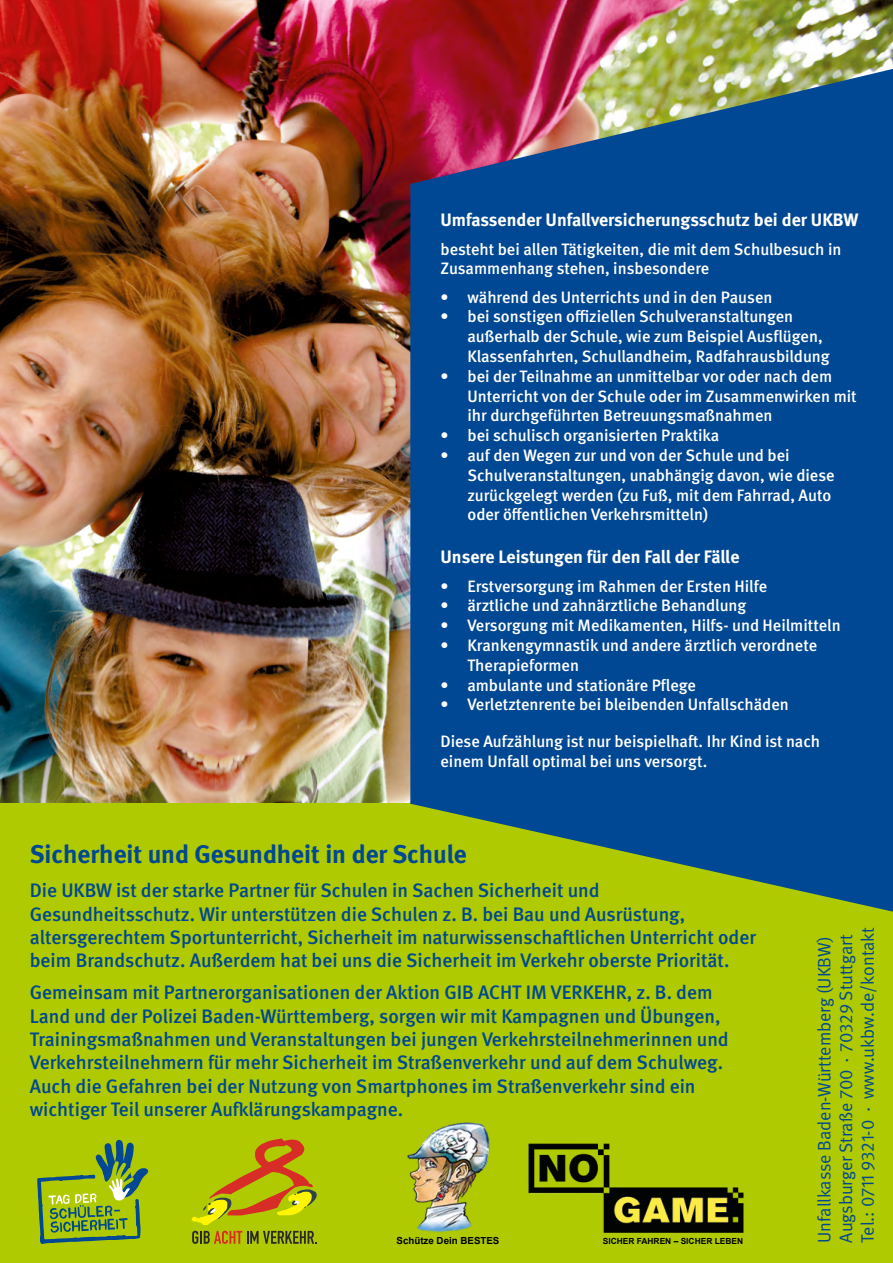
<style>
.page{position:relative;width:893px;height:1263px;background:#fff}
.page>*{position:absolute;margin:0;border:0;box-sizing:border-box;transform-origin:0 0}
.t1{font:700 25.5px "DGUV Meta";color:#004893}
.t2{font:500 19.5px/23.4px "DGUV Meta";color:#004893}
.t3{font:18px/21.6px "DGUV Meta";color:#004893}
.t4{font:700 18px "DGUV Meta";color:#fff}
.t5{font:500 16.5px/19.8px "DGUV Meta";color:#fff}
.t6{font:700 9.75px "Arial";color:#000}
.t7{font:700 8.4px "Arial";color:#000}
</style>
<div class="page">
<img style="left:0;top:0;width:893px;height:804px">
<div style="left:0;top:804px;width:893px;height:459px;background:#afca00"></div>
<svg style="left:410px;top:69px;width:483px;height:843px;background:#175286"></svg>
<svg style="left:37px;top:1139px;width:112px;height:105px"></svg>
<svg style="left:192px;top:1138px;width:125px;height:87px"></svg>
<svg style="left:192px;top:1231px;width:125px;height:13px"></svg>
<img style="left:528px;top:1143px;width:216px;height:90px">
<img style="left:407px;top:1122px;width:83px;height:110px">
<p class="t4" style="left:440px;top:209px;width:420px">Umfassender Unfallversicherungsschutz bei der UKBW</p>
<p class="t5" style="left:440px;top:239px;width:403px">besteht bei allen Tätigkeiten, die mit dem Schulbesuch in</p>
<p class="t5" style="left:440px;top:259px;width:270px">Zusammenhang stehen, insbesondere</p>
<p class="t5" style="left:440px;top:288px;width:333px">• während des Unterrichts und in den Pausen</p>
<p class="t5" style="left:467px;top:307px;width:364px;text-indent:-27px">• bei sonstigen offiziellen Schulveranstaltungen außerhalb der Schule, wie zum Beispiel Ausflügen,<br>Klassenfahrten, Schullandheim, Radfahrausbildung</p>
<p class="t5" style="left:467px;top:367px;width:391px;text-indent:-27px">• bei der Teilnahme an unmittelbar vor oder nach dem<br>Unterricht von der Schule oder im Zusammenwirken mit ihr durchgeführten Betreuungsmaßnahmen</p>
<p class="t5" style="left:440px;top:426px;width:280px">• bei schulisch organisierten Praktika</p>
<p class="t5" style="left:467px;top:446px;width:369px;text-indent:-27px">• auf den Wegen zur und von der Schule und bei Schulveranstaltungen, unabhängig davon, wie diese zurückgelegt werden (zu Fuß, mit dem Fahrrad, Auto oder öffentlichen Verkehrsmitteln)</p>
<p class="t4" style="left:440px;top:546px;width:300px">Unsere Leistungen für den Fall der Fälle</p>
<p class="t5" style="left:440px;top:576px;width:328px">• Erstversorgung im Rahmen der Ersten Hilfe</p>
<p class="t5" style="left:440px;top:596px;width:307px">• ärztliche und zahnärztliche Behandlung</p>
<p class="t5" style="left:440px;top:616px;width:402px">• Versorgung mit Medikamenten, Hilfs- und Heilmitteln</p>
<p class="t5" style="left:467px;top:636px;width:351px;text-indent:-27px">• Krankengymnastik und andere ärztlich verordnete<br>Therapieformen</p>
<p class="t5" style="left:440px;top:675px;width:257px">• ambulante und stationäre Pflege</p>
<p class="t5" style="left:440px;top:695px;width:350px">• Verletztenrente bei bleibenden Unfallschäden</p>
<p class="t5" style="left:440px;top:732px;width:381px">Diese Aufzählung ist nur beispielhaft. Ihr Kind ist nach einem Unfall optimal bei uns versorgt.</p>
<p class="t1" style="left:30px;top:839px;width:438px">Sicherheit und Gesundheit in der Schule</p>
<p class="t2" style="left:30px;top:879px;width:728px">Die UKBW ist der starke Partner für Schulen in Sachen Sicherheit und Gesundheitsschutz. Wir unterstützen die Schulen z. B. bei Bau und Ausrüstung, altersgerechtem Sportunterricht, Sicherheit im naturwissenschaftlichen Unterricht oder beim Brandschutz. Außerdem hat bei uns die Sicherheit im Verkehr oberste Priorität.</p>
<p class="t2" style="left:30px;top:981px;width:700px">Gemeinsam mit Partnerorganisationen der Aktion GIB ACHT IM VERKEHR, z. B. dem Land und der Polizei Baden-Württemberg, sorgen wir mit Kampagnen und Übungen, Trainingsmaßnahmen und Veranstaltungen bei jungen Verkehrsteilnehmerinnen und Verkehrsteilnehmern für mehr Sicherheit im Straßenverkehr und auf dem Schulweg.<br>Auch die Gefahren bei der Nutzung von Smartphones im Straßenverkehr sind ein wichtiger Teil unserer Aufklärungskampagne.</p>
<p class="t6" style="left:396px;top:1234px;width:104px">Schütze Dein BESTES</p>
<p class="t7" style="left:603px;top:1235px;width:142px">SICHER FAHREN – SICHER LEBEN</p>
<p class="t3" style="left:814px;top:1243px;width:310px;rotate:-90deg">Unfallkasse Baden-Württemberg (UKBW)<br>Augsburger Straße 700 ⋅ 70329 Stuttgart</p>
<p class="t3" style="left:857px;top:1243px;width:317px;rotate:-90deg">Tel.: 0711 9321-0 · www.ukbw.de/kontakt</p>
</div>
